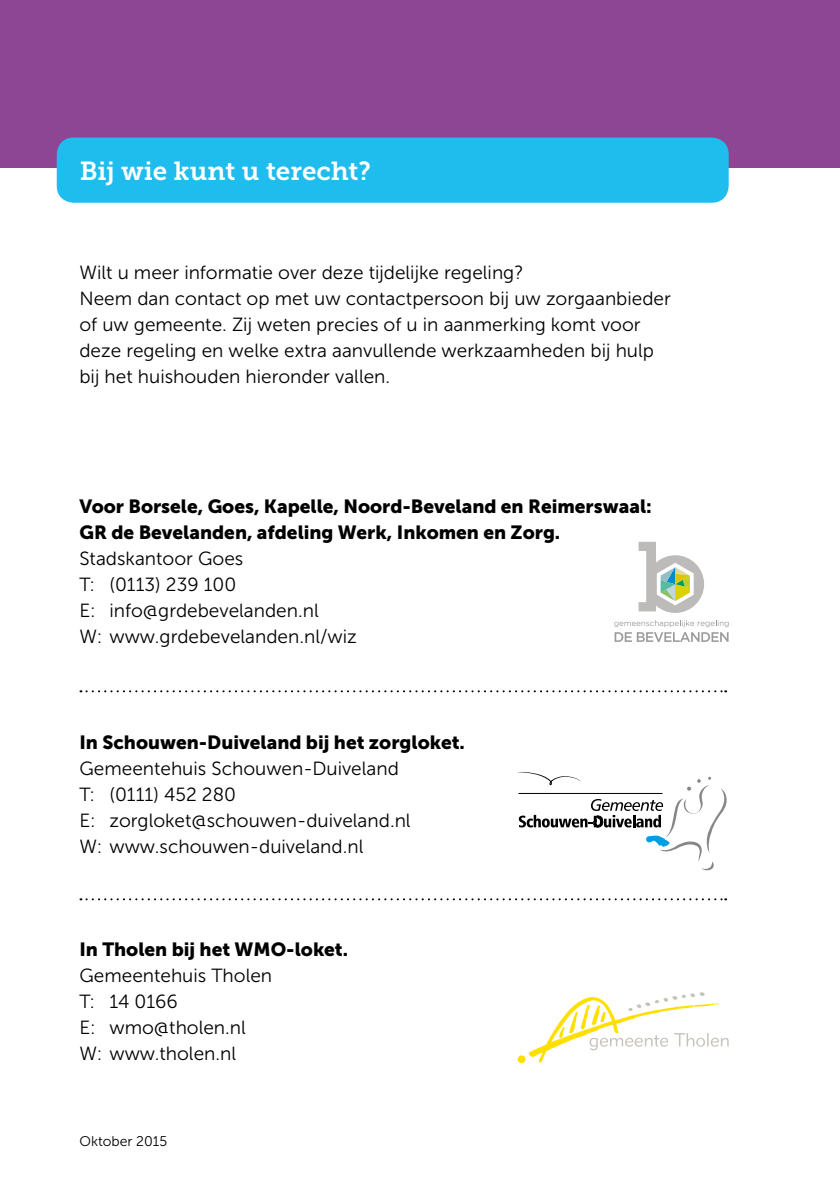
<style>
.page{position:relative;width:840px;height:1191px;background:#fff}
.page>*{position:absolute;margin:0;border:0;box-sizing:border-box;transform-origin:0 0}
.t1{font:26px "Museo Slab 700";color:#fff}
.t2{font:19px "Museo Sans 300";color:#000}
.t3{font:19px "Museo Sans 900";color:#000}
.t4{font:14px "Museo Sans 300";color:#000}
</style>
<div class="page">
<div style="left:0;top:0;width:839px;height:167px;background:#8c4694"></div>
<div style="left:57px;top:137px;width:671px;height:66px;background:#1fbcee;border-radius:17px"></div>
<svg style="left:80px;top:898px;width:645px;height:2px"></svg>
<svg style="left:80px;top:690px;width:645px;height:2px"></svg>
<svg style="left:517px;top:992px;width:211px;height:71px"></svg>
<svg style="left:518px;top:772px;width:209px;height:98px"></svg>
<hr style="left:518px;top:793px;width:144px;height:1px;background:#000">
<svg style="left:614px;top:620px;width:114px;height:22px"></svg>
<svg style="left:638px;top:542px;width:65px;height:71px"></svg>
<p class="t1" style="left:80px;top:156px;width:293px">Bij wie kunt u terecht?</p>
<p class="t2" style="left:79px;top:262px;width:445px">Wilt u meer informatie over deze tijdelijke regeling?</p>
<p class="t2" style="left:79px;top:288px;width:592px">Neem dan contact op met uw contactpersoon bij uw zorgaanbieder</p>
<p class="t2" style="left:79px;top:314px;width:562px">of uw gemeente. Zij weten precies of u in aanmerking komt voor</p>
<p class="t2" style="left:79px;top:340px;width:575px">deze regeling en welke extra aanvullende werkzaamheden bij hulp</p>
<p class="t2" style="left:79px;top:366px;width:312px">bij het huishouden hieronder vallen.</p>
<p class="t3" style="left:79px;top:495px;width:573px">Voor Borsele, Goes, Kapelle, Noord-Beveland en Reimerswaal:</p>
<p class="t3" style="left:79px;top:521px;width:482px">GR de Bevelanden, afdeling Werk, Inkomen en Zorg.</p>
<p class="t2" style="left:79px;top:548px;width:165px">Stadskantoor Goes</p>
<p class="t2" style="left:79px;top:574px;width:158px">T: (0113) 239 100</p>
<p class="t2" style="left:79px;top:600px;width:241px">E: info@grdebevelanden.nl</p>
<p class="t2" style="left:79px;top:626px;width:279px">W: www.grdebevelanden.nl/wiz</p>
<p class="t3" style="left:79px;top:731px;width:387px">In Schouwen-Duiveland bij het zorgloket.</p>
<p class="t2" style="left:79px;top:758px;width:321px">Gemeentehuis Schouwen-Duiveland</p>
<p class="t2" style="left:79px;top:784px;width:158px">T: (0111) 452 280</p>
<p class="t2" style="left:79px;top:810px;width:332px">E: zorgloket@schouwen-duiveland.nl</p>
<p class="t2" style="left:79px;top:836px;width:285px">W: www.schouwen-duiveland.nl</p>
<p class="t3" style="left:79px;top:938px;width:270px">In Tholen bij het WMO-loket.</p>
<p class="t2" style="left:79px;top:965px;width:194px">Gemeentehuis Tholen</p>
<p class="t2" style="left:79px;top:991px;width:100px">T: 14 0166</p>
<p class="t2" style="left:79px;top:1017px;width:168px">E: wmo@tholen.nl</p>
<p class="t2" style="left:79px;top:1043px;width:158px">W: www.tholen.nl</p>
<p class="t4" style="left:79px;top:1133px;width:89px">Oktober 2015</p>
</div>
